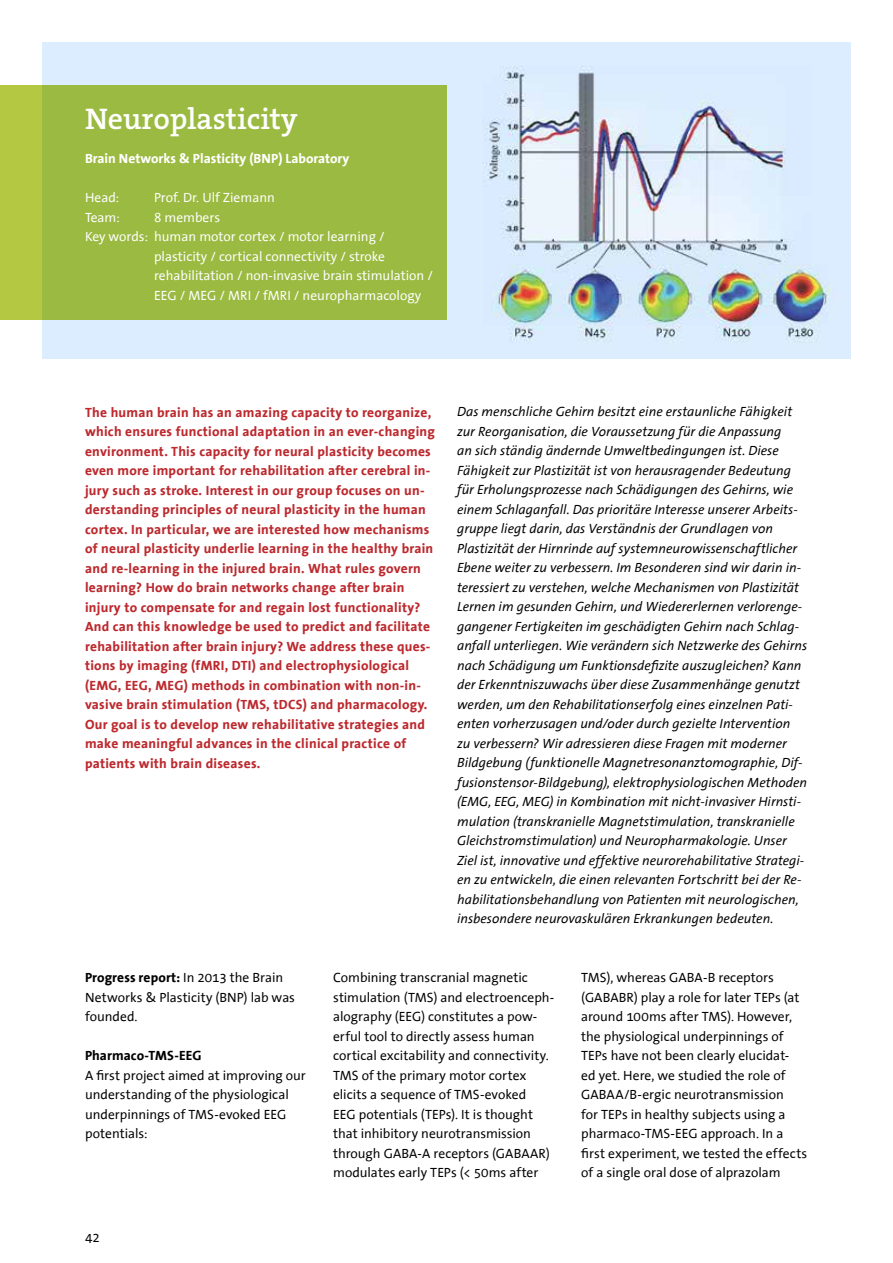
<style>
.page{position:relative;width:893px;height:1263px;background:#fff}
.page>*{position:absolute;margin:0;border:0;box-sizing:border-box;transform-origin:0 0}
.t1{font:600 30px "The Serif B W6";color:#fff}
.t2{font:italic 13.5px/19.5px "The Sans Office";color:#000}
.t3{font:700 13.5px/19.5px "The Sans Office";letter-spacing:.02em;color:#bc292e}
.t4{font:13.5px/19.5px "The Sans Office";color:#000}
.t5{font:13.5px "The Sans Office";color:#fff}
.t6{font:700 13.5px "The Sans Office";color:#fff}
.t7{font:700 13.5px "The Sans Office";color:#000}
.s1{font-weight:700}
</style>
<div class="page">
<img style="left:43px;top:43px;width:807px;height:315px">
<svg style="left:0;top:85px;width:446px;height:234px;background:#9dbb41"></svg>
<h1 class="t1" style="left:85px;top:99px;width:214px">Neuroplasticity</h1>
<p class="t6" style="left:85px;top:151px;width:178px">Brain Networks &amp; Plasticity (BNP</p>
<p class="t6" style="left:278px;top:151px;width:72px">) Laboratory</p>
<p class="t5" style="left:85px;top:191px;width:36px">Head:</p>
<p class="t5" style="left:154px;top:191px;width:122px">Prof. Dr. Ulf Ziemann</p>
<p class="t5" style="left:85px;top:210px;width:36px">Team:</p>
<p class="t5" style="left:154px;top:210px;width:68px">8 members</p>
<p class="t5" style="left:85px;top:230px;width:301px">Key words: human motor cortex / motor learning /</p>
<p class="t5" style="left:154px;top:249px;width:233px">plasticity / cortical connectivity / stroke</p>
<p class="t5" style="left:154px;top:269px;width:280px">rehabilitation / non-invasive brain stimulation /</p>
<p class="t5" style="left:154px;top:288px;width:269px">EEG / MEG / MRI / fMRI / neuropharmacology</p>
<p class="t3" style="left:85px;top:403px;width:352px">The human brain has an amazing capacity to reorganize, which ensures functional adaptation in an ever-changing environment. This capacity for neural plasticity becomes even more important for rehabilitation after cerebral in&shy;jury such as stroke. I nterest in our group focuses on un&shy;derstanding principles of neural plasticity in the human cortex. In particular, we are interested how mechanisms of neural plasticity underlie learning in the healthy brain and re-learning in the injured brain. What rules govern learning? How do brain networks change after brain injury to compensate for and regain lost functionality?<br>And can this knowledge be used to predict and facilitate rehabilitation after brain injury? We address these ques&shy;tions by imaging (fMRI, DTI) and electrophysiological<br>(EMG</p>
<p class="t3" style="left:85px;top:676px;width:337px;text-indent:99px">) methods in combination with non-in&shy;vasive brain stimulation (TMS</p>
<p class="t3" style="left:118px;top:676px;width:48px">, EEG , MEG</p>
<p class="t3" style="left:85px;top:695px;width:344px;text-indent:181px">, tDCS) and pharmacology.<br>Our goal is to develop new rehabilitative strategies and make meaningful advances in the clinical practice of patients with brain diseases.</p>
<p class="t2" style="left:457px;top:403px;width:352px">Das menschliche Gehirn besitzt eine erstaunliche Fähigkeit zur Reorganisation, die Voraussetzung für die Anpassung<br>an sich ständig ändernde Umweltbedingungen ist. Diese Fähigkeit zur Plastizität ist von herausragender Bedeutung für Erholungsprozesse nach Schädigungen des Gehirns, wie einem Schlaganfall. Das prioritäre Interesse unserer Arbeits&shy;gruppe liegt darin, das Verständnis der Grundlagen von Plastizität der Hirnrinde auf systemneurowissenschaftlicher Ebene weiter zu verbessern. Im Besonderen sind wir darin in&shy;teressiert zu verstehen, welche Mechanismen von Plastizität Lernen im gesunden Gehirn, und Wiedererlernen verlorenge&shy;gangener Fertigkeiten im geschädigten Gehirn nach Schlag&shy;anfall unterliegen. Wie verändern sich Netzwerke des Gehirns nach Schädigung um Funktionsdefizite auszugleichen? Kann der Erkenntniszuwachs über diese Zusammenhänge genutzt werden, um den Rehabilitationserfolg eines einzelnen Pati&shy;enten vorherzusagen und/oder durch gezielte Intervention<br>zu verbessern? Wir adressieren diese Fragen mit moderner Bildgebung (funktionelle Magnetresonanztomographie, Dif&shy;fusionstensor-Bildgebung), elektrophysiologischen Methoden (EMG, EEG, MEG) in Kombination mit nicht-invasiver Hirnsti&shy;mulation (transkranielle Magnetstimulation, transkranielle Gleichstromstimulation) und Neuropharmakologie. Unser Ziel ist, innovative und effektive neurorehabilitative Strategi&shy;en zu entwickeln, die einen relevanten Fortschritt bei der Re&shy;habilitationsbehandlung von Patienten mit neurologischen, insbesondere neurovaskulären Erkrankungen bedeuten.</p>
<p class="t4" style="left:85px;top:968px;width:211px"><span class="s1">Progress report:</span> In 2013 the Brain<br>Networks &amp; Plasticity (BNP) lab was founded.</p>
<p class="t7" style="left:85px;top:1048px;width:73px">Pharmaco-TMS</p>
<p class="t7" style="left:174px;top:1048px;width:13px">-EEG</p>
<p class="t4" style="left:85px;top:1066px;width:222px">A first project aimed at improving our understanding of the physiological underpinnings of TMS-evoked EEG potentials:</p>
<p class="t4" style="left:85px;top:1228px;width:16px">42</p>
<p class="t4" style="left:333px;top:968px;width:223px">Combining transcranial magnetic stimulation (TMS) and electroenceph&shy;alography (EEG) constitutes a pow&shy;erful tool to directly assess human cortical excitability and connectivity.<br>TMS of the primary motor cortex elicits a sequence of TMS-evoked<br>EEG potentials (TEPs). It is thought that inhibitory neurotransmission through GABA-A receptors (GABAAR) modulates early TEPs (&lt; 50ms after</p>
<p class="t4" style="left:581px;top:968px;width:228px">TMS), whereas GABA-B receptors (GABABR) play a role for later TEPs (at around 100ms after TMS). However, the physiological underpinnings of TEPs have not been clearly elucidat-<br>ed yet. Here, we studied the role of GABAA/B-ergic neurotransmission<br>for TEPs in healthy subjects using a pharmaco-TMS-EEG approach. In a first experiment, we tested the effects of a single oral dose of alprazolam</p>
</div>
